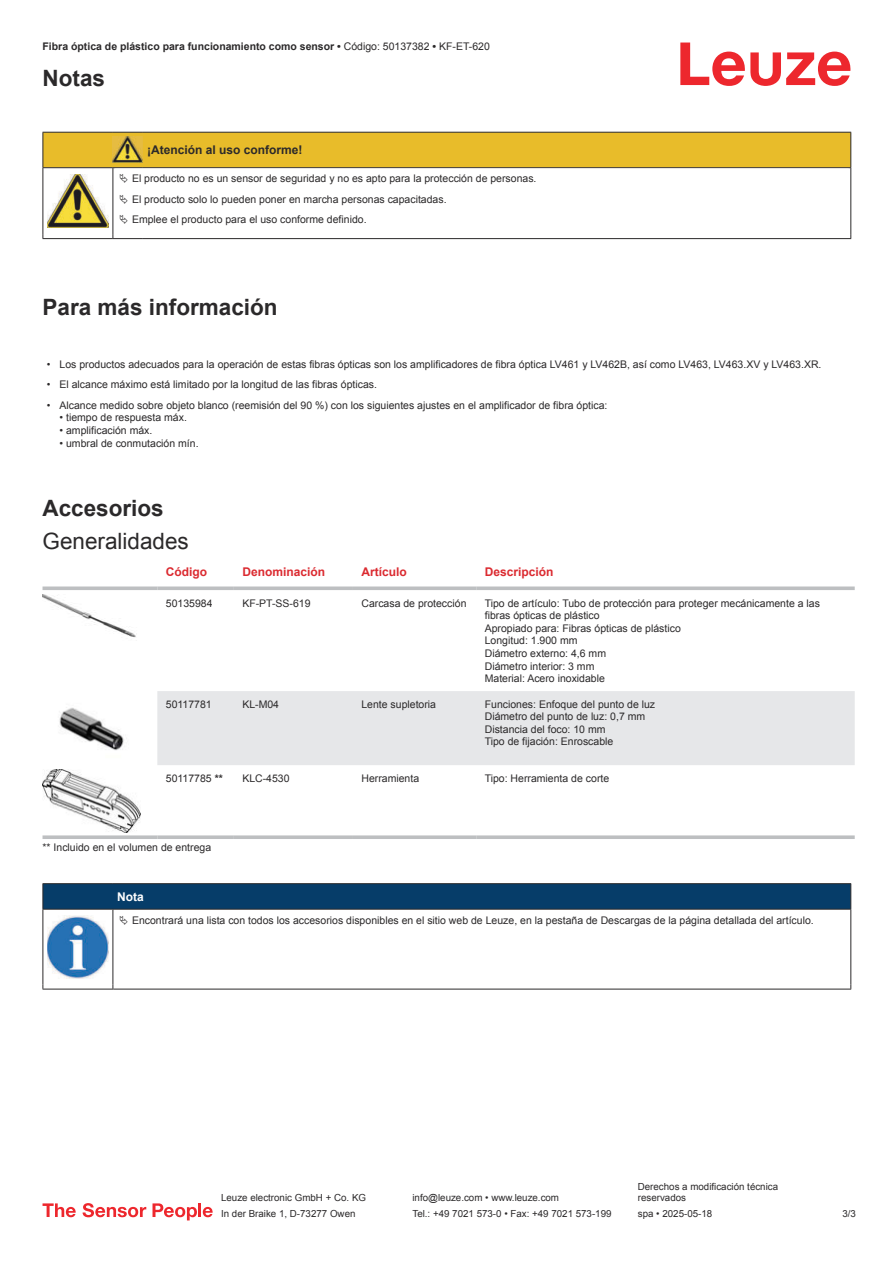
<style>
.page{position:relative;width:893px;height:1263px;background:#fff}
.page>*{position:absolute;margin:0;border:0;box-sizing:border-box;transform-origin:0 0}
.t1{font:700 22.5px "Arial";color:#2b292a}
.t2{font:22.5px "Arial";color:#2b292a}
.t3{font:700 12px "Arial";color:#db2a30}
.t4{font:700 12px "Arial";color:#2b292a}
.t5{font:700 12px "Arial";color:#fff}
.t6{font:10.5px/12.6px "Arial";color:#2b292a}
.t7{font:700 10.5px "Arial";color:#2b292a}
.t8{font:9.75px/11.7px "Arial";color:#2b292a}
.s1{font-weight:400}
.s2{font-weight:700}
</style>
<div class="page">
<svg style="left:680px;top:43px;width:170px;height:43px"></svg>
<div style="left:157px;top:691px;width:698px;height:74px;background:#e6e7e9"></div>
<svg style="left:43px;top:586px;width:114px;height:4px"></svg>
<svg style="left:157px;top:586px;width:77px;height:4px"></svg>
<svg style="left:234px;top:586px;width:119px;height:4px"></svg>
<svg style="left:353px;top:586px;width:123px;height:4px"></svg>
<svg style="left:476px;top:586px;width:379px;height:4px;background:#c5c7c8"></svg>
<svg style="left:43px;top:835px;width:114px;height:4px"></svg>
<svg style="left:157px;top:835px;width:77px;height:4px"></svg>
<svg style="left:234px;top:835px;width:119px;height:4px"></svg>
<svg style="left:353px;top:835px;width:123px;height:4px"></svg>
<svg style="left:476px;top:835px;width:379px;height:4px;background:#c4c6c7"></svg>
<img style="left:43px;top:594px;width:93px;height:44px">
<img style="left:59px;top:707px;width:65px;height:44px">
<img style="left:43px;top:769px;width:97px;height:64px">
<svg style="left:44px;top:910px;width:806px;height:79px"></svg>
<hr style="left:43px;top:883px;width:70px;height:1px;background:#2b292a">
<hr style="left:43px;top:909px;width:70px;height:1px;background:#2b292a">
<hr style="left:113px;top:883px;width:738px;height:1px;background:#2b292a">
<svg style="left:43px;top:884px;width:808px;height:25px;background:#063c67"></svg>
<hr style="left:113px;top:909px;width:738px;height:1px;background:#2b292a">
<hr style="left:43px;top:909px;width:1px;height:75px;background:#2b292a">
<hr style="left:113px;top:909px;width:1px;height:75px;background:#2b292a">
<hr style="left:850px;top:909px;width:1px;height:75px;background:#2b292a">
<hr style="left:43px;top:989px;width:70px;height:1px;background:#2b292a">
<hr style="left:113px;top:989px;width:738px;height:1px;background:#2b292a">
<img style="left:47px;top:915px;width:61px;height:63px">
<div style="left:115px;top:910px;width:734px;height:20px;background:#fff"></div>
<svg style="left:43px;top:1203px;width:33px;height:14px"></svg>
<svg style="left:83px;top:1203px;width:63px;height:14px"></svg>
<svg style="left:153px;top:1203px;width:44px;height:17px"></svg>
<hr style="left:198px;top:1203px;width:3px;height:14px;background:#ed272d">
<svg style="left:203px;top:1207px;width:10px;height:10px"></svg>
<hr style="left:43px;top:238px;width:70px;height:1px;background:#2b292a">
<hr style="left:113px;top:238px;width:30px;height:1px;background:#2b292a">
<hr style="left:143px;top:238px;width:708px;height:1px;background:#2b292a">
<svg style="left:43px;top:132px;width:808px;height:106px"></svg>
<p class="t7" style="left:43px;top:43px;width:449px">Fibra óptica de plástico para funcionamiento como sensor • <span class="s1">Código: 50137382</span> • <span class="s1">KF-ET-620</span></p>
<h1 class="t1" style="left:43px;top:70px;width:64px">Notas</h1>
<p class="t4" style="left:147px;top:145px;width:157px">¡Atención al uso conforme!</p>
<p class="t6" style="left:132px;top:170px;width:406px;line-height:20.2px">El producto no es un sensor de seguridad y no es apto para la protección de personas.<br>El producto solo lo pueden poner en marcha personas capacitadas.<br>Emplee el producto para el uso conforme definido.</p>
<h1 class="t1" style="left:43px;top:299px;width:237px">Para más información</h1>
<p class="t6" style="left:47px;top:359px;width:776px">• Los productos adecuados para la operación de estas fibras ópticas son los amplificadores de fibra óptica LV461 y LV462B, así como LV463, LV463.XV y LV463.XR.</p>
<p class="t6" style="left:47px;top:379px;width:332px">• El alcance máximo está limitado por la longitud de las fibras ópticas.</p>
<p class="t6" style="left:47px;top:400px;width:562px">• Alcance medido sobre objeto blanco (reemisión del 90 %) con los siguientes ajustes en el amplificador de fibra óptica:</p>
<p class="t6" style="left:60px;top:412px;width:129px">• tiempo de respuesta máx.</p>
<p class="t6" style="left:60px;top:425px;width:94px">• amplificación máx.</p>
<p class="t6" style="left:60px;top:437px;width:141px">• umbral de conmutación mín.</p>
<h1 class="t1" style="left:43px;top:499px;width:123px">Accesorios</h1>
<h1 class="t2" style="left:43px;top:533px;width:148px">Generalidades</h1>
<p class="t3" style="left:166px;top:567px;width:43px">Código</p>
<p class="t3" style="left:242px;top:567px;width:84px">Denominación</p>
<p class="t3" style="left:361px;top:567px;width:47px">Artículo</p>
<p class="t3" style="left:485px;top:567px;width:70px">Descripción</p>
<p class="t6" style="left:166px;top:597px;width:48px">50135984</p>
<p class="t6" style="left:242px;top:597px;width:70px">KF-PT-SS-619</p>
<p class="t6" style="left:361px;top:597px;width:107px">Carcasa de protección</p>
<p class="t6" style="left:485px;top:597px;width:337px">Tipo de artículo: Tubo de protección para proteger mecánicamente a las fibras ópticas de plástico<br>Apropiado para: Fibras ópticas de plástico<br>Longitud: 1.900 mm<br>Diámetro externo: 4,6 mm<br>Diámetro interior: 3 mm<br>Material: Acero inoxidable</p>
<p class="t6" style="left:166px;top:698px;width:47px">50117781</p>
<p class="t6" style="left:242px;top:698px;width:38px">KL-M04</p>
<p class="t6" style="left:361px;top:698px;width:76px">Lente supletoria</p>
<p class="t6" style="left:485px;top:698px;width:172px">Funciones: Enfoque del punto de luz<br>Diámetro del punto de luz: 0,7 mm<br>Distancia del foco: 10 mm<br>Tipo de fijación: Enroscable</p>
<p class="t6" style="left:166px;top:772px;width:59px">50117785 <span class="s2">**</span></p>
<p class="t6" style="left:242px;top:772px;width:49px">KLC-4530</p>
<p class="t6" style="left:361px;top:772px;width:59px">Herramienta</p>
<p class="t6" style="left:485px;top:772px;width:126px">Tipo: Herramienta de corte</p>
<p class="t6" style="left:43px;top:842px;width:170px">** Incluido en el volumen de entrega</p>
<p class="t5" style="left:117px;top:892px;width:28px">Nota</p>
<p class="t6" style="left:132px;top:915px;width:683px">Encontrará una lista con todos los accesorios disponibles en el sitio web de Leuze, en la pestaña de Descargas de la página detallada del artículo.</p>
<p class="t8" style="left:221px;top:1193px;width:146px">Leuze electronic GmbH + Co. KG</p>
<p class="t8" style="left:412px;top:1193px;width:148px">info@leuze.com • www.leuze.com</p>
<p class="t8" style="left:638px;top:1181px;width:142px">Derechos a modificación técnica reservados</p>
<p class="t8" style="left:221px;top:1208px;width:136px">In der Braike 1, D-73277 Owen</p>
<p class="t8" style="left:412px;top:1208px;width:201px">Tel.: +49 7021 573-0 • Fax: +49 7021 573-199</p>
<p class="t8" style="left:638px;top:1208px;width:76px">spa • 2025-05-18</p>
<p class="t8" style="left:842px;top:1209px;width:15px">3 /3</p>
</div>
